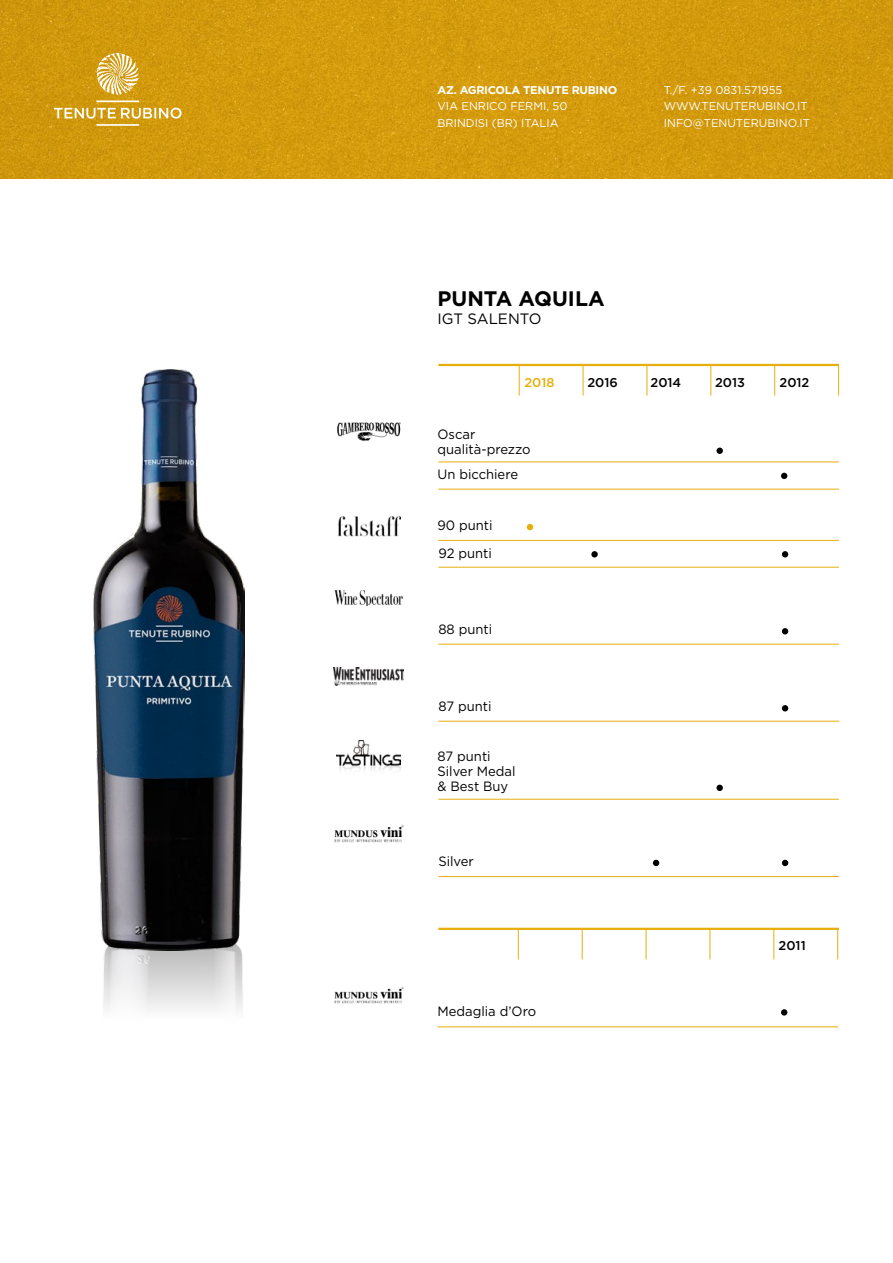
<style>
.page{position:relative;width:893px;height:1263px;background:#fff}
.page>*{position:absolute;margin:0;border:0;box-sizing:border-box;transform-origin:0 0}
.Vino{font:700 21px "Gotham";color:#000}
.Denominazione{font:15px "Gotham";color:#000}
.Premi{font:13.5px/15px "Gotham";color:#000}
.Ultima_annata{font:500 12.75px "Gotham";color:#000}
.Ultima_annata-2{font:500 12.75px "Gotham";color:#e6af0c}
.t1{font:11.25px/16.5px "Gotham";color:#fff}
.t2{font:700 11.25px "Gotham";letter-spacing:-.025em;color:#fff}
</style>
<div class="page">
<hr style="left:438px;top:364px;width:401px;height:2px;background:#e6af0c">
<img style="left:0;top:0;width:893px;height:179px">
<svg style="left:54px;top:53px;width:128px;height:73px;background:#d7a72e"></svg>
<hr style="left:438px;top:461px;width:401px;height:1px;background:#e6af0c">
<hr style="left:438px;top:876px;width:401px;height:1px;background:#e6af0c">
<svg style="left:781px;top:473px;width:6px;height:6px"></svg>
<svg style="left:527px;top:524px;width:6px;height:6px"></svg>
<div style="left:716px;top:448px;width:7px;height:6px;background:#000;border-radius:50%"></div>
<div style="left:716px;top:785px;width:7px;height:6px;background:#000;border-radius:50%"></div>
<hr style="left:647px;top:365px;width:1px;height:31px;background:#e6af0c">
<hr style="left:583px;top:365px;width:1px;height:31px;background:#e6af0c">
<hr style="left:519px;top:365px;width:1px;height:31px;background:#e6af0c">
<hr style="left:710px;top:365px;width:1px;height:31px;background:#e6af0c">
<hr style="left:774px;top:365px;width:1px;height:31px;background:#e6af0c">
<hr style="left:838px;top:365px;width:1px;height:31px;background:#e6af0c">
<hr style="left:438px;top:489px;width:401px;height:1px;background:#e6af0c">
<hr style="left:438px;top:540px;width:401px;height:1px;background:#e6af0c">
<hr style="left:438px;top:567px;width:401px;height:1px;background:#e6af0c">
<hr style="left:438px;top:644px;width:401px;height:1px;background:#e6af0c">
<hr style="left:438px;top:721px;width:401px;height:1px;background:#e6af0c">
<hr style="left:438px;top:799px;width:401px;height:1px;background:#e6af0c">
<div style="left:591px;top:551px;width:7px;height:6px;background:#000;border-radius:50%"></div>
<svg style="left:782px;top:551px;width:6px;height:6px"></svg>
<svg style="left:782px;top:628px;width:6px;height:6px"></svg>
<svg style="left:782px;top:705px;width:6px;height:6px"></svg>
<svg style="left:653px;top:860px;width:6px;height:6px"></svg>
<svg style="left:782px;top:860px;width:6px;height:6px"></svg>
<img style="left:103px;top:950px;width:140px;height:60px">
<img style="left:93px;top:370px;width:152px;height:580px">
<img style="left:334px;top:668px;width:70px;height:17px">
<img style="left:334px;top:590px;width:70px;height:15px">
<img style="left:337px;top:516px;width:64px;height:21px">
<img style="left:337px;top:422px;width:64px;height:20px">
<img style="left:334px;top:825px;width:70px;height:18px">
<img style="left:334px;top:986px;width:70px;height:18px">
<img style="left:337px;top:741px;width:64px;height:29px">
<hr style="left:438px;top:928px;width:401px;height:2px;background:#e6af0c">
<hr style="left:646px;top:929px;width:1px;height:30px;background:#e6af0c">
<hr style="left:582px;top:929px;width:1px;height:30px;background:#e6af0c">
<hr style="left:518px;top:929px;width:1px;height:30px;background:#e6af0c">
<hr style="left:710px;top:929px;width:1px;height:30px;background:#e6af0c">
<hr style="left:773px;top:929px;width:1px;height:30px;background:#e6af0c">
<hr style="left:837px;top:929px;width:1px;height:30px;background:#e6af0c">
<hr style="left:437px;top:1026px;width:401px;height:1px;background:#e6af0c">
<svg style="left:781px;top:1009px;width:6px;height:6px"></svg>
<p class="t2" style="left:437px;top:82px;width:181px">AZ. AGRICOLA TENUTE RUBINO</p>
<p class="t1" style="left:437px;top:98px;width:132px">VIA ENRICO FERMI, 50<br>BRINDISI (BR) ITALIA</p>
<p class="t1" style="left:664px;top:81px;width:148px">T./F. +39 0831.571955<br>WWW.TENUTERUBINO.IT<br>INFO@TENUTERUBINO.IT</p>
<p class="Vino" style="left:437px;top:285px;width:169px">PUNTA AQUILA</p>
<p class="Denominazione" style="left:437px;top:309px;width:106px">IGT SALENTO</p>
<p class="Ultima_annata-2" style="left:524px;top:374px;width:32px">2018</p>
<p class="Ultima_annata" style="left:587px;top:374px;width:32px">2016</p>
<p class="Ultima_annata" style="left:650px;top:374px;width:32px">2014</p>
<p class="Ultima_annata" style="left:715px;top:374px;width:31px">2013</p>
<p class="Ultima_annata" style="left:779px;top:374px;width:31px">2012</p>
<p class="Premi" style="left:437px;top:426px;width:95px">Oscar qualità-prezzo</p>
<p class="Premi" style="left:437px;top:466px;width:82px">Un bicchiere</p>
<p class="Premi" style="left:437px;top:518px;width:57px">90 punti</p>
<p class="Premi" style="left:438px;top:545px;width:55px">92 punti</p>
<p class="Premi" style="left:438px;top:622px;width:55px">88 punti</p>
<p class="Premi" style="left:438px;top:699px;width:55px">87 punti</p>
<p class="Premi" style="left:437px;top:748px;width:80px">87 punti<br>Silver Medal &amp; Best Buy</p>
<p class="Premi" style="left:438px;top:853px;width:37px">Silver</p>
<p class="Premi" style="left:437px;top:1003px;width:100px">Medaglia d’Oro</p>
<p class="Ultima_annata" style="left:779px;top:937px;width:29px">2011</p>
</div>
